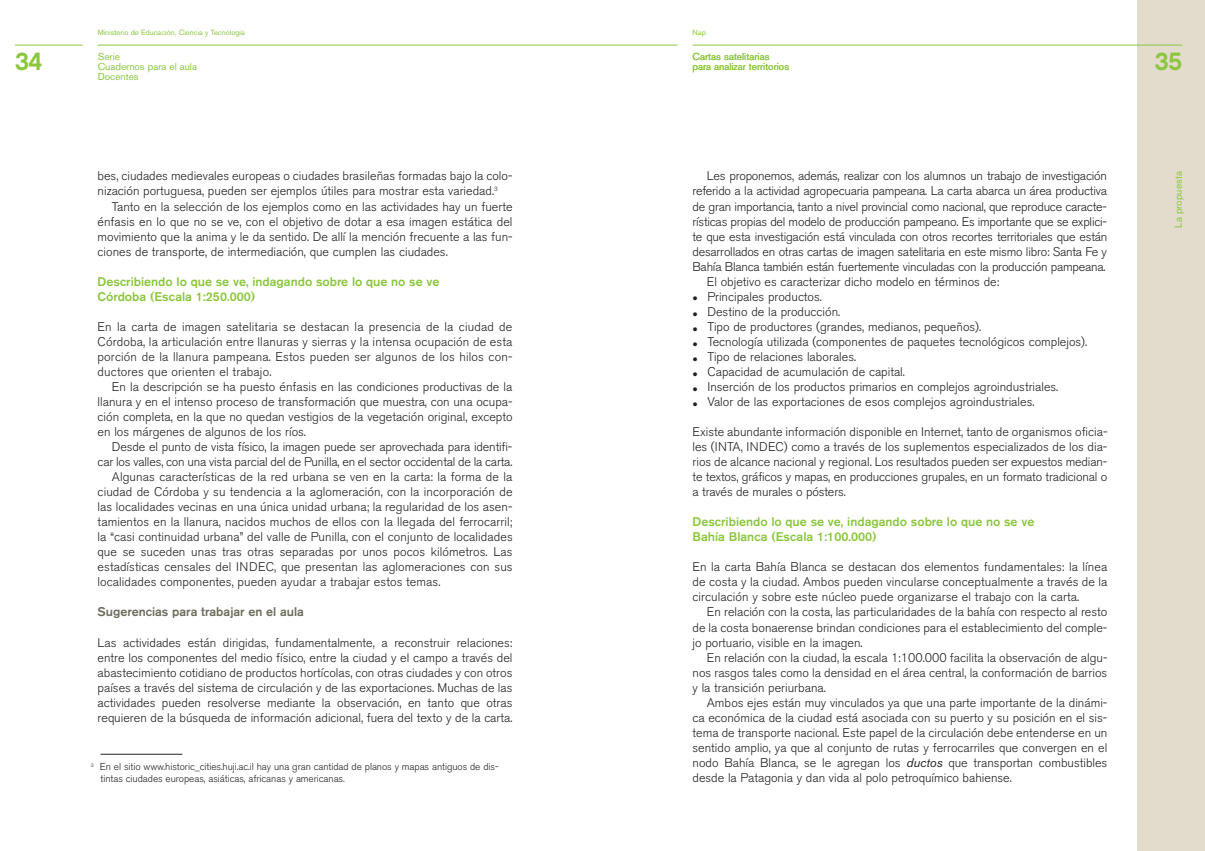
<style>
.page{position:relative;width:1205px;height:851px;background:#fff}
.page>*{position:absolute;margin:0;border:0;box-sizing:border-box;transform-origin:0 0}
.t1{font:25px "Chalet New York Nineteen Eighty";color:#8bc63e}
.t2{font:300 12.5px/15px "Akzidenz Grotesk BE";color:#231f20;text-align:justify}
.t3{font:300 12.5px "Akzidenz Grotesk BE";letter-spacing:-.02em;color:#231f20}
.t4{font:500 12.5px/15px "Akzidenz Grotesk BE";color:#8bc63e}
.t5{font:500 12.5px "Akzidenz Grotesk BE";color:#6d6c5c}
.t6{font:300 10px/11.2px "Akzidenz Grotesk BE";letter-spacing:-.005em;color:#231f20}
.t7{font:10px/10px "Akzidenz Grotesk BE";color:#8bc63e}
.t8{font:7.5px "Akzidenz Grotesk BE";color:#8bc63e}
.s1{font-size:16.25px}
.s2{font-weight:400;font-style:italic}
</style>
<div class="page">
<div style="left:1137px;top:0;width:68px;height:850px;background:#e3dccd"></div>
<hr style="left:692px;top:45px;width:490px;height:1px;background:#8bc63e">
<hr style="left:603px;top:45px;width:74px;height:1px;background:#8bc63e">
<hr style="left:98px;top:45px;width:505px;height:1px;background:#8bc63e">
<hr style="left:15px;top:45px;width:68px;height:1px;background:#8bc63e">
<hr style="left:101px;top:753px;width:81px;height:1px;background:#231f20">
<h1 class="t1" style="left:15px;top:47px;width:29px">34</h1>
<p class="t8" style="left:98px;top:30px;width:149px">Ministerio de Educación, Ciencia y Tecnología</p>
<p class="t7" style="left:98px;top:53px;width:101px">Serie<br>Cuadernos para el aula<br>Docentes</p>
<p class="t7" style="left:692px;top:53px;width:98px">Cartas satelitarias para analizar territorios</p>
<p class="t8" style="left:692px;top:30px;width:15px">Nap</p>
<p class="t2" style="left:98px;top:169px;width:416px">bes, ciudades medievales europeas o ciudades brasileñas formadas bajo la colo&shy;nización portuguesa, pueden ser ejemplos útiles para mostrar esta variedad.<sup>3</sup></p>
<p class="t2" style="left:98px;top:200px;width:416px;text-indent:14px">Tanto en la selección de los ejemplos como en las actividades hay un fuerte énfasis en lo que no se ve, con el objetivo de dotar a esa imagen estática del movimiento que la anima y le da sentido. De allí la mención frecuente a las fun&shy;ciones de transporte, de intermediación, que cumplen las ciudades.</p>
<p class="t4" style="left:98px;top:275px;width:343px">Describiendo lo que se ve, indagando sobre lo que no se ve<br>Córdoba (Escala 1:250.000)</p>
<p class="t2" style="left:98px;top:320px;width:416px">En la carta de imagen satelitaria se destacan la presencia de la ciudad de Córdoba, la articulación entre llanuras y sierras y la intensa ocupación de esta porción de la llanura pampeana. Estos pueden ser algunos de los hilos con&shy;ductores que orienten el trabajo.</p>
<p class="t2" style="left:98px;top:380px;width:416px;text-indent:14px">En la descripción se ha puesto énfasis en las condiciones productivas de la llanura y en el intenso proceso de transformación que muestra, con una ocupa&shy;ción completa, en la que no quedan vestigios de la vegetación original, excepto en los márgenes de algunos de los ríos.</p>
<p class="t2" style="left:112px;top:440px;width:402px">Desde el punto de vista físico, la imagen puede ser aprovechada para identifi-</p>
<p class="t2" style="left:98px;top:455px;width:416px">car los valles, con una vista parcial del de Punilla, en el sector occidental de la carta.</p>
<p class="t2" style="left:112px;top:470px;width:402px">Algunas características de la red urbana se ven en la carta: la forma de la</p>
<p class="t2" style="left:98px;top:485px;width:416px">ciudad de Córdoba y su tendencia a la aglomeración, con la incorporación de</p>
<p class="t2" style="left:98px;top:500px;width:416px">las localidades vecinas en una única unidad urbana; la regularidad de los asen-</p>
<p class="t2" style="left:98px;top:515px;width:416px">tamientos en la llanura, nacidos muchos de ellos con la llegada del ferrocarril;</p>
<p class="t2" style="left:98px;top:530px;width:417px">la “casi continuidad urbana” del valle de Punilla, con el conjunto de localidades</p>
<p class="t2" style="left:98px;top:545px;width:416px">que se suceden unas tras otras separadas por unos pocos kilómetros. Las</p>
<p class="t2" style="left:98px;top:560px;width:416px">estadísticas censales del INDEC, que presentan las aglomeraciones con sus</p>
<p class="t2" style="left:98px;top:575px;width:344px">localidades componentes, pueden ayudar a trabajar estos temas.</p>
<p class="t5" style="left:98px;top:607px;width:208px">Sugerencias para trabajar en el aula</p>
<p class="t2" style="left:98px;top:635px;width:416px">Las actividades están dirigidas, fundamentalmente, a reconstruir relaciones: entre los componentes del medio físico, entre la ciudad y el campo a través del abastecimiento cotidiano de productos hortícolas, con otras ciudades y con otros países a través del sistema de circulación y de las exportaciones. Muchas de las actividades pueden resolverse mediante la observación, en tanto que otras requieren de la búsqueda de información adicional, fuera del texto y de la carta.</p>
<p class="t6" style="left:101px;top:762px;width:399px;text-indent:-10px"><sup>3</sup> En el sitio www.historic_cities.huji.ac.il hay una gran cantidad de planos y mapas antiguos de dis&shy;tintas ciudades europeas, asiáticas, africanas y americanas.</p>
<p class="t3" style="left:707px;top:171px;width:401px">Les proponemos, además, realizar con los alumnos un trabajo de investigación</p>
<p class="t3" style="left:692px;top:186px;width:416px">referido a la actividad agropecuaria pampeana. La carta abarca un área productiva</p>
<p class="t3" style="left:692px;top:201px;width:416px">de gran importancia, tanto a nivel provincial como nacional, que reproduce caracte-</p>
<p class="t3" style="left:692px;top:216px;width:416px">rísticas propias del modelo de producción pampeano. Es importante que se explici-</p>
<p class="t2" style="left:692px;top:230px;width:416px">te que esta investigación está vinculada con otros recortes territoriales que están</p>
<p class="t3" style="left:692px;top:246px;width:416px">desarrollados en otras cartas de imagen satelitaria en este mismo libro: Santa Fe y</p>
<p class="t2" style="left:692px;top:260px;width:415px">Bahía Blanca también están fuertemente vinculadas con la producción pampeana.</p>
<p class="t2" style="left:707px;top:275px;width:294px">El objetivo es caracterizar dicho modelo en términos de:</p>
<p class="t2" style="left:692px;top:290px;width:131px"><span class="s1">•</span> Principales productos.</p>
<p class="t2" style="left:692px;top:305px;width:149px"><span class="s1">•</span> Destino de la producción.</p>
<p class="t2" style="left:692px;top:320px;width:290px"><span class="s1">•</span> Tipo de productores (grandes, medianos, pequeños).</p>
<p class="t2" style="left:692px;top:335px;width:396px"><span class="s1">•</span> Tecnología utilizada (componentes de paquetes tecnológicos complejos).</p>
<p class="t2" style="left:692px;top:350px;width:165px"><span class="s1">•</span> Tipo de relaciones laborales.</p>
<p class="t2" style="left:692px;top:365px;width:214px"><span class="s1">•</span> Capacidad de acumulación de capital.</p>
<p class="t2" style="left:692px;top:380px;width:367px"><span class="s1">•</span> Inserción de los productos primarios en complejos agroindustriales.</p>
<p class="t2" style="left:692px;top:395px;width:343px"><span class="s1">•</span> Valor de las exportaciones de esos complejos agroindustriales.</p>
<p class="t2" style="left:692px;top:425px;width:416px">Existe abundante información disponible en Internet, tanto de organismos oficia&shy;les (INTA, INDEC) como a través de los suplementos especializados de los dia&shy;rios de alcance nacional y regional. Los resultados pueden ser expuestos median&shy;te textos, gráficos y mapas, en producciones grupales, en un formato tradicional o a través de murales o pósters.</p>
<p class="t4" style="left:692px;top:515px;width:343px">Describiendo lo que se ve, indagando sobre lo que no se ve<br>Bahía Blanca (Escala 1:100.000)</p>
<p class="t2" style="left:692px;top:560px;width:416px">En la carta Bahía Blanca se destacan dos elementos fundamentales: la línea de costa y la ciudad. Ambos pueden vincularse conceptualmente a través de la circulación y sobre este núcleo puede organizarse el trabajo con la carta.</p>
<p class="t2" style="left:692px;top:605px;width:416px;text-indent:14px">En relación con la costa, las particularidades de la bahía con respecto al resto de la costa bonaerense brindan condiciones para el establecimiento del comple&shy;jo portuario, visible en la imagen.</p>
<p class="t2" style="left:692px;top:650px;width:416px;text-indent:14px">En relación con la ciudad, la escala 1:100.000 facilita la observación de algu&shy;nos rasgos tales como la densidad en el área central, la conformación de barrios y la transición periurbana.</p>
<p class="t2" style="left:692px;top:695px;width:416px;text-indent:14px">Ambos ejes están muy vinculados ya que una parte importante de la dinámi&shy;ca económica de la ciudad está asociada con su puerto y su posición en el sis&shy;tema de transporte nacional. Este papel de la circulación debe entenderse en un sentido amplio, ya que al conjunto de rutas y ferrocarriles que convergen en el nodo Bahía Blanca, se le agregan los <span class="s2">ductos</span> que transportan combustibles desde la Patagonia y dan vida al polo petroquímico bahiense.</p>
<h1 class="t1" style="left:1154px;top:47px;width:29px">35</h1>
<p class="t7" style="left:1174px;top:227px;width:58px;rotate:-90deg">La propuesta</p>
</div>
